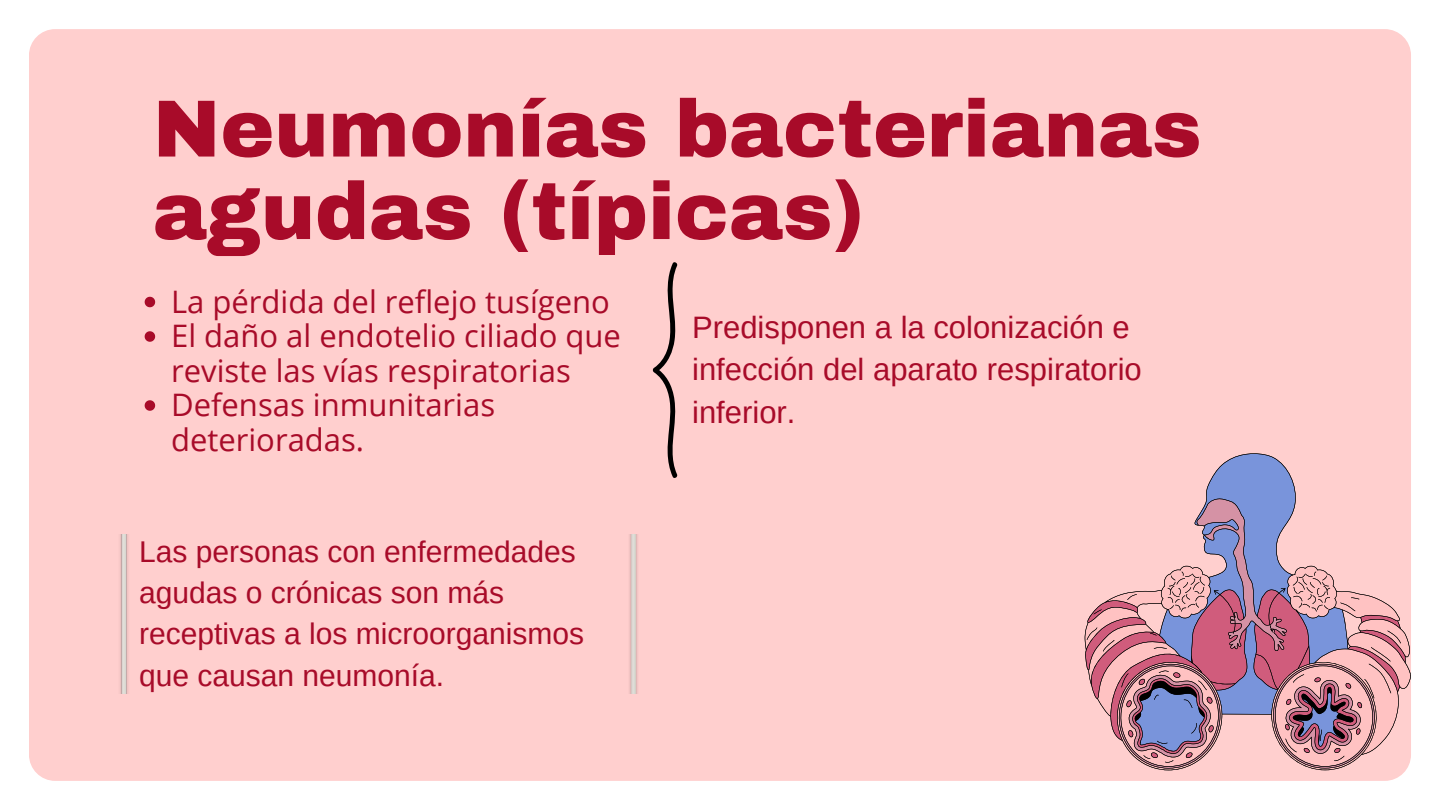
<style>
.page{position:relative;width:1440px;height:810px;background:#fff}
.page>*{position:absolute;margin:0;border:0;box-sizing:border-box;transform-origin:0 0}
.t1{font:900 81px/82.5px "Archivo";color:#a80b29}
.t2{font:31px/34.5px "Open Sans";color:#a80b29}
.t3{font:31px/42.8px "Arimo";color:#a80b29}
.t4{font:30px/41.2px "Arimo";color:#a80b29}
</style>
<div class="page">
<div style="left:29px;top:29px;width:1382px;height:752px;background:#ffcfce;border-radius:26px"></div>
<svg style="left:653px;top:262px;width:25px;height:216px"></svg>
<img style="left:120px;top:535px;width:518px;height:159px">
<svg style="left:1085px;top:453px;width:326px;height:323px"></svg>
<svg style="left:145px;top:297px;width:10px;height:10px"></svg>
<svg style="left:145px;top:331px;width:10px;height:11px"></svg>
<svg style="left:145px;top:400px;width:10px;height:11px"></svg>
<h1 class="t1" style="left:153px;top:88px;width:1050px">Neumonías bacterianas agudas (típicas)</h1>
<p class="t2" style="left:171px;top:283px;width:451px">La pérdida del reflejo tusígeno<br>El daño al endotelio ciliado que reviste las vías respiratorias<br>Defensas inmunitarias deterioradas.</p>
<p class="t3" style="left:692px;top:305px;width:451px">Predisponen a la colonización e infección del aparato respiratorio inferior.</p>
<p class="t4" style="left:139px;top:531px;width:446px">Las personas con enfermedades agudas o crónicas son más receptivas a los microorganismos que causan neumonía.</p>
</div>
